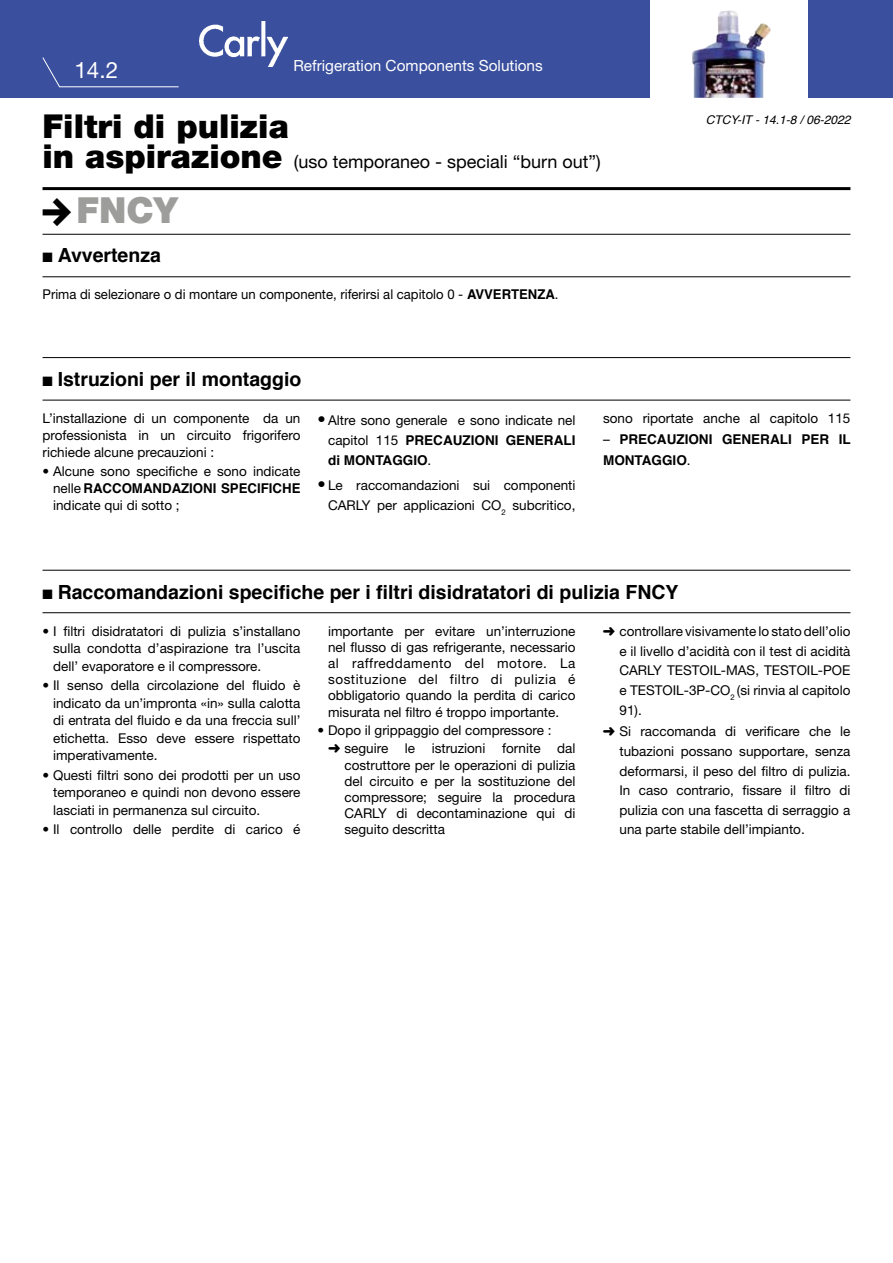
<style>
.page{position:relative;width:893px;height:1263px;background:#fff}
.page>*{position:absolute;margin:0;border:0;box-sizing:border-box;transform-origin:0 0}
.t1{font:900 36px "Helvetica Neue LT Pro";color:#9d9d9c}
.t2{font:900 33px "Helvetica Neue LT Pro";color:#000}
.t3{font:22.5px "Helvetica Neue LT Pro";color:#fff}
.t4{font:700 19.5px "Helvetica";color:#000}
.t5{font:18px "Helvetica Neue LT Pro";color:#000}
.t6{font:15.3px "Helvetica Neue LT Pro";color:#fff}
.t7{font:13.5px/16.2px "Helvetica Neue LT Pro";color:#000;text-align:justify}
.t8{font:700 13.5px/19.8px "Helvetica";color:#000}
.t9{font:italic 12px "Helvetica";color:#000}
.s1{font-weight:900;font-size:33px}
.s2{font-family:"Helvetica";font-weight:700}
.s3{font-family:"Helvetica Neue LT Pro";font-weight:400}
.s4{font-size:16.5px}
</style>
<div class="page">
<div style="left:0;top:0;width:893px;height:98px;background:#3a4f9d"></div>
<hr style="left:43px;top:187px;width:807px;height:3px;background:#000">
<hr style="left:43px;top:234px;width:807px;height:1px;background:#000">
<hr style="left:43px;top:276px;width:807px;height:1px;background:#000">
<div style="left:651px;top:0;width:157px;height:101px;background:#fff"></div>
<img style="left:200px;top:21px;width:87px;height:45px">
<svg style="left:42px;top:57px;width:137px;height:31px"></svg>
<img style="left:692px;top:10px;width:79px;height:88px">
<hr style="left:43px;top:357px;width:807px;height:1px;background:#000">
<hr style="left:43px;top:400px;width:807px;height:1px;background:#000">
<hr style="left:43px;top:570px;width:807px;height:1px;background:#000">
<hr style="left:43px;top:612px;width:807px;height:1px;background:#000">
<p class="t6" style="left:293px;top:56px;width:251px">Refrigeration Components Solutions</p>
<h3 class="t3" style="left:74px;top:56px;width:45px">14.2</h3>
<h2 class="t2" style="left:43px;top:107px;width:248px">Filtri di pulizia</h2>
<h3 class="t5" style="left:43px;top:151px;width:560px"><span class="s1">in aspirazione</span> (uso temporaneo - speciali “burn out”)</h3>
<h1 class="t1" style="left:77px;top:188px;width:103px">FNCY</h1>
<h3 class="t4" style="left:43px;top:239px;width:120px">■ Avvertenza</h3>
<p class="t7" style="left:43px;top:286px;width:517px">Prima di selezionare o di montare un componente, riferirsi al capitolo 0 - <span class="s2">AVVERTENZA</span>.</p>
<h3 class="t4" style="left:43px;top:363px;width:260px">■ Istruzioni per il montaggio</h3>
<p class="t9" style="left:706px;top:110px;width:146px">CTCY-IT - 14.1-8 / 06-2022</p>
<p class="t7" style="left:43px;top:409px;width:259px;line-height:17.1px">L’installazione di un componente da un professionista in un circuito frigorifero richiede alcune precauzioni :</p>
<p class="t7" style="left:43px;top:463px;width:259px">• Alcune sono specifiche e sono indicate</p>
<p class="t8" style="left:53px;top:479px;width:249px"><span class="s3">nelle</span> RACCOMANDAZIONI SPECIFICHE</p>
<p class="t7" style="left:53px;top:497px;width:128px">indicate qui di sotto ;</p>
<p class="t7" style="left:317px;top:412px;width:259px"><span class="s4">•</span> Altre sono generale e sono indicate nel</p>
<p class="t8" style="left:328px;top:430px;width:249px"><span class="s3">capitol 115</span> PRECAUZIONI GENERALI di MONTAGGIO<span class="s3">.</span></p>
<p class="t7" style="left:317px;top:475px;width:259px;line-height:19.8px;text-align:right"><span class="s4">•</span> Le raccomandazioni sui componenti<br>CARLY per applicazioni CO<sub>2</sub> subcritico,</p>
<p class="t7" style="left:603px;top:410px;width:249px">sono riportate anche al capitolo 115</p>
<p class="t8" style="left:603px;top:429px;width:249px;line-height:20.7px"><span class="s3">–</span> PRECAUZIONI GENERALI PER IL<br>MONTAGGIO<span class="s3">.</span></p>
<h3 class="t4" style="left:43px;top:576px;width:638px">■ Raccomandazioni specifiche per i filtri disidratatori di pulizia FNCY</h3>
<p class="t7" style="left:53px;top:622px;width:249px;line-height:17.5px;text-indent:-11px">• I filtri disidratatori di pulizia s’installano sulla condotta d’aspirazione tra l’uscita dell’ evaporatore e il compressore.</p>
<p class="t7" style="left:53px;top:676px;width:249px;line-height:17.5px;text-indent:-11px">• Il senso della circolazione del fluido è indicato da un’impronta «in» sulla calotta di entrata del fluido e da una freccia sull’ etichetta. Esso deve essere rispettato imperativamente.</p>
<p class="t7" style="left:53px;top:766px;width:249px;line-height:17.5px;text-indent:-11px">• Questi filtri sono dei prodotti per un uso temporaneo e quindi non devono essere lasciati in permanenza sul circuito.</p>
<p class="t7" style="left:43px;top:821px;width:259px">• Il controllo delle perdite di carico é</p>
<p class="t7" style="left:328px;top:622px;width:249px">importante per evitare un’interruzione nel flusso di gas refrigerante, necessario al raffreddamento del motore. La sostituzione del filtro di pulizia é obbligatorio quando la perdita di carico misurata nel filtro é troppo importante.</p>
<p class="t7" style="left:328px;top:721px;width:249px;line-height:18.3px;text-indent:-11px">• Dopo il grippaggio del compressore :<br>➜ seguire le istruzioni fornite dal</p>
<p class="t7" style="left:344px;top:756px;width:232px">costruttore per le operazioni di pulizia del circuito e per la sostituzione del compressore; seguire la procedura CARLY di decontaminazione qui di seguito descritta</p>
<p class="t7" style="left:619px;top:621px;width:232px;line-height:19.6px;text-indent:-17px">➜ controllare visivamente lo stato dell’olio e il livello d’acidità con il test di acidità CARLY TESTOIL-MAS, TESTOIL-POE e TESTOIL-3P-CO<sub>2</sub> (si rinvia al capitolo 91).</p>
<p class="t7" style="left:619px;top:721px;width:232px;line-height:19.6px;text-indent:-16px">➜ Si raccomanda di verificare che le tubazioni possano supportare, senza deformarsi, il peso del filtro di pulizia.<br>In caso contrario, fissare il filtro di pulizia con una fascetta di serraggio a una parte stabile dell’impianto.</p>
</div>
